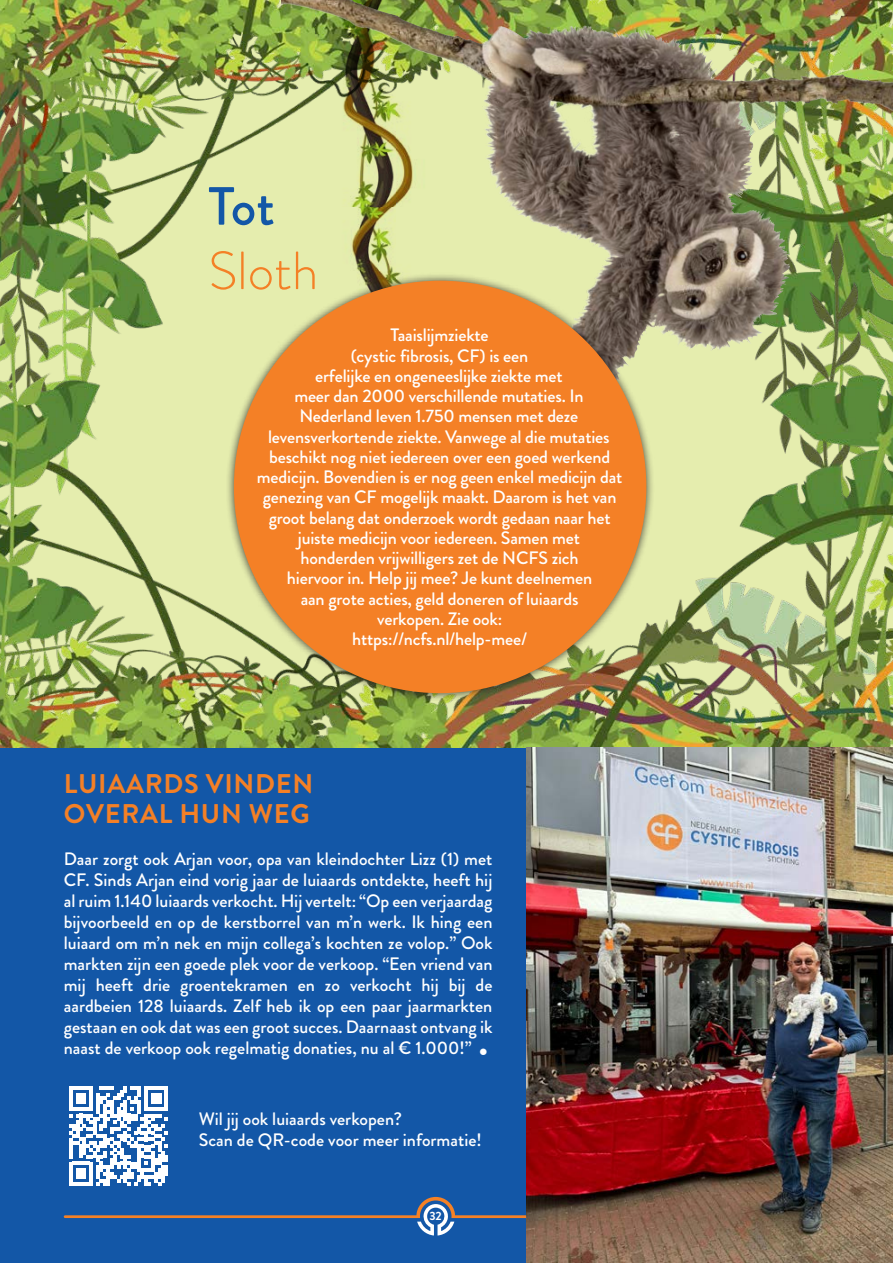
<style>
.page{position:relative;width:893px;height:1263px;background:#fff}
.page>*{position:absolute;margin:0;border:0;box-sizing:border-box;transform-origin:0 0}
.t1{font:300 53.7px "Brandon Grotesque";color:#f48026}
.t2{font:500 53.7px "Brandon Grotesque";color:#1357a7}
.t3{font:300 45px "Brandon Grotesque";color:#fff}
.t4{font:700 27px/30px "Brandon Grotesque";letter-spacing:.03em;color:#f48026}
.t5{font:500 18px/20.2px "Brandon Grotesque";letter-spacing:-.01em;color:#fff;text-align:center}
.t6{font:700 12px "Brandon Grotesque";color:#fff}
</style>
<div class="page">
<img style="left:0;top:0;width:893px;height:200px">
<div style="left:0;top:747px;width:893px;height:516px;background:#1357a7"></div>
<img style="left:323px;top:155px;width:102px;height:45px">
<img style="left:280px;top:0;width:213px;height:155px">
<img style="left:0;top:200px;width:893px;height:547px">
<div style="left:226px;top:272px;width:428px;height:429px;background:#231f20;opacity:.75"></div>
<div style="left:234px;top:281px;width:412px;height:412px;background:#f48026;border-radius:50%"></div>
<svg style="left:69px;top:1086px;width:99px;height:99px"></svg>
<svg style="left:64px;top:1197px;width:462px;height:38px"></svg>
<img style="left:526px;top:747px;width:367px;height:516px">
<h1 class="t2" style="left:208px;top:186px;width:68px">Tot</h1>
<h1 class="t1" style="left:208px;top:251px;width:112px">Sloth</h1>
<p class="t5" style="left:257px;top:328px;width:367px">Taaislijmziekte<br>(cystic fibrosis, CF) is een<br>erfelijke en ongeneeslijke ziekte met<br>meer dan 2000 verschillende mutaties. In Nederland leven 1.750 mensen met deze levensverkortende ziekte. Vanwege al die mutaties beschikt nog niet iedereen over een goed werkend medicijn. Bovendien is er nog geen enkel medicijn dat genezing van CF mogelijk maakt. Daarom is het van groot belang dat onderzoek wordt gedaan naar het juiste medicijn voor iedereen. Samen met<br>honderden vrijwilligers zet de NCFS zich<br>hiervoor in. Help jij mee? Je kunt deelnemen<br>aan grote acties, geld doneren of luiaards<br>verkopen. Zie ook:<br>https://ncfs.nl/help-mee/</p>
<h3 class="t4" style="left:64px;top:772px;width:251px">LUIAARDS VINDEN<br>OVERAL HUN WEG</h3>
<p class="t5" style="left:64px;top:851px;width:430px;line-height:21px;text-align:justify">Daar zorgt ook Arjan voor, opa van kleindochter Lizz (1) met CF. Sinds Arjan eind vorig jaar de luiaards ontdekte, heeft hij al ruim 1.140 luiaards verkocht. Hij vertelt: “Op een verjaardag bijvoorbeeld en op de kerstborrel van m’n werk. Ik hing een luiaard om m’n nek en mijn collega’s kochten ze volop.” Ook markten zijn een goede plek voor de verkoop. “Een vriend van mij heeft drie groentekramen en zo verkocht hij bij de aardbeien 128 luiaards. Zelf heb ik op een paar jaarmarkten gestaan en ook dat was een groot succes. Daarnaast ontvang ik naast de verkoop ook regelmatig donaties, nu al € 1.000!”</p>
<h2 class="t3" style="left:476px;top:1029px;width:17px">•</h2>
<p class="t5" style="left:199px;top:1111px;width:284px;line-height:21px;text-align:left">Wil jij ook luiaards verkopen?<br>Scan de QR-code voor meer informatie!</p>
<p class="t6" style="left:429px;top:1211px;width:14px">32</p>
</div>
